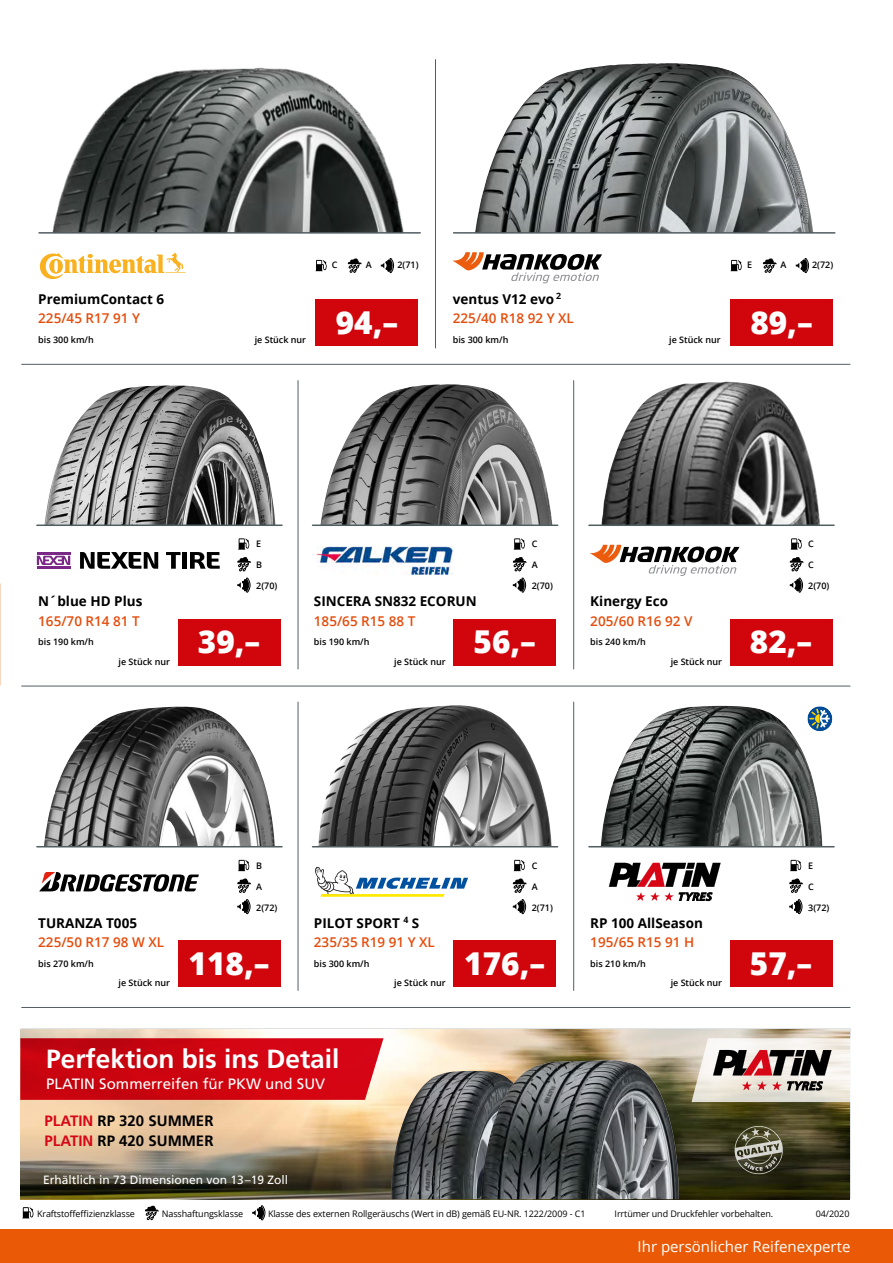
<style>
.page{position:relative;width:893px;height:1263px;background:#fff}
.page>*{position:absolute;margin:0;border:0;box-sizing:border-box;transform-origin:0 0}
.t1{font:800 31.5px "Open Sans";color:#fff}
.t2{font:700 26.25px "Frutiger LT Com";color:#fff}
.t3{font:700 15px/19.6px "Frutiger LT Com";color:#000}
.t4{font:15px "Frutiger LT Com";color:#fff}
.t5{font:15px "Open Sans";color:#fff}
.t6{font:600 13.5px/19.5px "Open Sans";color:#e54b0a}
.t7{font:700 13.5px "Open Sans";color:#000}
.t8{font:12px "Frutiger LT Com";color:#fff}
.t9{font:600 9px "Open Sans";color:#000}
.t10{font:9px "Open Sans";letter-spacing:-.01em;color:#000}
.s1{font-weight:700;color:#000}
.s2{color:#d60617}
</style>
<div class="page">
<div style="left:0;top:1229px;width:893px;height:34px;background:#ea5a06"></div>
<svg style="left:145px;top:1206px;width:14px;height:14px"></svg>
<svg style="left:22px;top:1207px;width:12px;height:11px"></svg>
<svg style="left:252px;top:1205px;width:13px;height:15px"></svg>
<hr style="left:22px;top:364px;width:828px;height:1px;background:#525d62">
<hr style="left:22px;top:686px;width:828px;height:1px;background:#525d62">
<hr style="left:22px;top:1007px;width:828px;height:1px;background:#525d62">
<hr style="left:435px;top:60px;width:1px;height:288px;background:#525d62">
<img style="left:475px;top:63px;width:338px;height:169px">
<hr style="left:454px;top:232px;width:381px;height:2px;background:#525d62">
<img style="left:44px;top:707px;width:231px;height:139px">
<hr style="left:37px;top:846px;width:245px;height:1px;background:#525d62">
<svg style="left:39px;top:872px;width:160px;height:20px"></svg>
<div style="left:178px;top:940px;width:102px;height:47px;background:#d1050c"></div>
<hr style="left:298px;top:702px;width:1px;height:288px;background:#525d62">
<img style="left:45px;top:385px;width:230px;height:139px">
<hr style="left:37px;top:524px;width:245px;height:2px;background:#525d62">
<div style="left:182px;top:552px;width:5px;height:17px;background:#000"></div>
<svg style="left:190px;top:552px;width:30px;height:17px"></svg>
<svg style="left:166px;top:552px;width:14px;height:17px"></svg>
<svg style="left:80px;top:552px;width:78px;height:17px"></svg>
<hr style="left:37px;top:552px;width:33px;height:2px;background:#7a2a86">
<hr style="left:37px;top:567px;width:33px;height:2px;background:#7a2a86">
<svg style="left:37px;top:556px;width:33px;height:9px"></svg>
<div style="left:178px;top:619px;width:102px;height:47px;background:#d1050c"></div>
<hr style="left:298px;top:381px;width:1px;height:288px;background:#525d62">
<img style="left:318px;top:705px;width:234px;height:141px">
<hr style="left:313px;top:846px;width:245px;height:1px;background:#525d62">
<svg style="left:315px;top:867px;width:153px;height:30px"></svg>
<div style="left:454px;top:940px;width:102px;height:47px;background:#d1050c"></div>
<hr style="left:573px;top:702px;width:1px;height:288px;background:#525d62">
<img style="left:320px;top:384px;width:232px;height:140px">
<hr style="left:313px;top:524px;width:245px;height:2px;background:#525d62">
<img style="left:316px;top:546px;width:136px;height:28px">
<div style="left:454px;top:619px;width:102px;height:47px;background:#d1050c"></div>
<hr style="left:573px;top:381px;width:1px;height:288px;background:#525d62">
<img style="left:601px;top:706px;width:221px;height:140px">
<hr style="left:589px;top:846px;width:245px;height:1px;background:#525d62">
<svg style="left:609px;top:863px;width:112px;height:38px"></svg>
<div style="left:730px;top:940px;width:102px;height:47px;background:#d1050c"></div>
<img style="left:601px;top:382px;width:219px;height:142px">
<hr style="left:589px;top:524px;width:245px;height:2px;background:#525d62">
<svg style="left:590px;top:545px;width:149px;height:31px"></svg>
<div style="left:730px;top:619px;width:102px;height:47px;background:#d1050c"></div>
<svg style="left:453px;top:252px;width:149px;height:31px"></svg>
<div style="left:730px;top:299px;width:103px;height:47px;background:#d1050c"></div>
<img style="left:38px;top:67px;width:383px;height:166px">
<hr style="left:39px;top:232px;width:381px;height:2px;background:#525d62">
<svg style="left:40px;top:253px;width:145px;height:26px"></svg>
<div style="left:316px;top:299px;width:102px;height:47px;background:#d1050c"></div>
<svg style="left:807px;top:706px;width:25px;height:25px"></svg>
<img style="left:20px;top:1029px;width:830px;height:95px">
<img style="left:20px;top:1124px;width:830px;height:75px">
<img style="left:391px;top:1071px;width:90px;height:128px">
<img style="left:481px;top:1060px;width:198px;height:139px">
<svg style="left:733px;top:1124px;width:52px;height:52px;background:#62614d"></svg>
<svg style="left:691px;top:1038px;width:160px;height:64px"></svg>
<svg style="left:20px;top:1038px;width:363px;height:62px;background:#ce0b17"></svg>
<svg style="left:348px;top:258px;width:14px;height:15px"></svg>
<svg style="left:315px;top:260px;width:12px;height:11px"></svg>
<svg style="left:381px;top:258px;width:13px;height:15px"></svg>
<svg style="left:763px;top:258px;width:14px;height:15px"></svg>
<svg style="left:730px;top:260px;width:12px;height:11px"></svg>
<svg style="left:796px;top:258px;width:13px;height:15px"></svg>
<svg style="left:238px;top:538px;width:12px;height:12px"></svg>
<svg style="left:237px;top:557px;width:14px;height:35px"></svg>
<svg style="left:514px;top:538px;width:11px;height:12px"></svg>
<svg style="left:513px;top:557px;width:14px;height:35px"></svg>
<svg style="left:791px;top:538px;width:11px;height:12px"></svg>
<svg style="left:790px;top:557px;width:14px;height:35px"></svg>
<svg style="left:237px;top:878px;width:14px;height:15px"></svg>
<svg style="left:238px;top:860px;width:12px;height:11px"></svg>
<svg style="left:237px;top:899px;width:13px;height:15px"></svg>
<svg style="left:513px;top:878px;width:14px;height:15px"></svg>
<svg style="left:514px;top:860px;width:11px;height:11px"></svg>
<svg style="left:513px;top:899px;width:13px;height:15px"></svg>
<svg style="left:789px;top:878px;width:14px;height:15px"></svg>
<svg style="left:790px;top:860px;width:12px;height:11px"></svg>
<svg style="left:789px;top:899px;width:13px;height:15px"></svg>
<h3 class="t7" style="left:38px;top:289px;width:127px">PremiumContact 6</h3>
<h3 class="t6" style="left:38px;top:308px;width:103px">225/45 R17 91 Y</h3>
<p class="t9" style="left:38px;top:333px;width:57px">bis 300 km/h</p>
<p class="t9" style="left:255px;top:333px;width:53px">je Stück nur</p>
<p class="t9" style="left:332px;top:259px;width:7px">C</p>
<p class="t9" style="left:366px;top:259px;width:7px">A</p>
<p class="t9" style="left:397px;top:259px;width:23px">2(71)</p>
<h1 class="t1" style="left:336px;top:298px;width:64px">94,–</h1>
<h3 class="t6" style="left:453px;top:289px;width:123px"><span class="s1">ventus V12 evo</span> <sup>2<br></sup>225/40 R18 92 Y XL</h3>
<p class="t9" style="left:453px;top:333px;width:57px">bis 300 km/h</p>
<p class="t9" style="left:669px;top:333px;width:53px">je Stück nur</p>
<p class="t9" style="left:747px;top:259px;width:7px">E</p>
<p class="t9" style="left:780px;top:259px;width:7px">A</p>
<p class="t9" style="left:812px;top:259px;width:23px">2(72)</p>
<h1 class="t1" style="left:750px;top:298px;width:64px">89,–</h1>
<h3 class="t7" style="left:38px;top:592px;width:106px">N´blue HD Plus</h3>
<h3 class="t6" style="left:38px;top:611px;width:103px">165/70 R14 81 T</h3>
<p class="t9" style="left:38px;top:636px;width:57px">bis 190 km/h</p>
<p class="t9" style="left:119px;top:655px;width:53px">je Stück nur</p>
<p class="t9" style="left:256px;top:538px;width:7px">E</p>
<p class="t9" style="left:256px;top:559px;width:7px">B</p>
<p class="t9" style="left:256px;top:580px;width:23px">2(70)</p>
<h1 class="t1" style="left:198px;top:618px;width:64px">39,–</h1>
<p class="t9" style="left:532px;top:538px;width:7px">C</p>
<p class="t9" style="left:532px;top:559px;width:7px">A</p>
<p class="t9" style="left:532px;top:580px;width:23px">2(70)</p>
<h3 class="t7" style="left:314px;top:592px;width:164px">SINCERA SN832 ECORUN</h3>
<h3 class="t6" style="left:314px;top:611px;width:103px">185/65 R15 88 T</h3>
<p class="t9" style="left:314px;top:636px;width:57px">bis 190 km/h</p>
<p class="t9" style="left:394px;top:655px;width:53px">je Stück nur</p>
<h1 class="t1" style="left:474px;top:618px;width:64px">56,–</h1>
<h3 class="t7" style="left:590px;top:592px;width:79px">Kinergy Eco</h3>
<h3 class="t6" style="left:590px;top:611px;width:104px">205/60 R16 92 V</h3>
<p class="t9" style="left:590px;top:636px;width:57px">bis 240 km/h</p>
<p class="t9" style="left:671px;top:655px;width:53px">je Stück nur</p>
<p class="t9" style="left:808px;top:538px;width:7px">C</p>
<p class="t9" style="left:808px;top:559px;width:7px">C</p>
<p class="t9" style="left:808px;top:580px;width:23px">2(70)</p>
<h1 class="t1" style="left:750px;top:618px;width:64px">82,–</h1>
<h3 class="t7" style="left:38px;top:913px;width:100px">TURANZA T005</h3>
<h3 class="t6" style="left:38px;top:932px;width:127px">225/50 R17 98 W XL</h3>
<p class="t9" style="left:38px;top:957px;width:57px">bis 270 km/h</p>
<p class="t9" style="left:119px;top:977px;width:53px">je Stück nur</p>
<p class="t9" style="left:256px;top:859px;width:7px">B</p>
<p class="t9" style="left:256px;top:880px;width:7px">A</p>
<p class="t9" style="left:256px;top:901px;width:23px">2(72)</p>
<h1 class="t1" style="left:189px;top:939px;width:82px">118,–</h1>
<h3 class="t6" style="left:314px;top:913px;width:123px"><span class="s1">PILOT SPORT</span> <sup>4</sup> <span class="s1">S<br></span>235/35 R19 91 Y XL</h3>
<p class="t9" style="left:314px;top:957px;width:57px">bis 300 km/h</p>
<p class="t9" style="left:394px;top:977px;width:53px">je Stück nur</p>
<p class="t9" style="left:532px;top:859px;width:7px">C</p>
<p class="t9" style="left:532px;top:880px;width:7px">A</p>
<p class="t9" style="left:532px;top:901px;width:23px">2(71)</p>
<h1 class="t1" style="left:464px;top:939px;width:82px">176,–</h1>
<h2 class="t2" style="left:46px;top:1044px;width:295px">Perfektion bis ins Detail</h2>
<h3 class="t4" style="left:46px;top:1075px;width:280px">PLATIN Sommerreifen für PKW und SUV</h3>
<h3 class="t3" style="left:45px;top:1111px;width:170px"><span class="s2">PLATIN</span> RP 320 SUMMER<br><span class="s2">PLATIN</span> RP 420 SUMMER</h3>
<h3 class="t8" style="left:43px;top:1173px;width:247px">Erhältlich in 73 Dimensionen von 13 –19 Zoll</h3>
<h3 class="t7" style="left:590px;top:913px;width:114px">RP 100 AllSeason</h3>
<h3 class="t6" style="left:590px;top:932px;width:105px">195/65 R15 91 H</h3>
<p class="t9" style="left:590px;top:957px;width:57px">bis 210 km/h</p>
<p class="t9" style="left:671px;top:977px;width:53px">je Stück nur</p>
<p class="t9" style="left:808px;top:859px;width:7px">E</p>
<p class="t9" style="left:808px;top:880px;width:7px">C</p>
<p class="t9" style="left:808px;top:901px;width:23px">3(72)</p>
<h1 class="t1" style="left:750px;top:939px;width:64px">57,–</h1>
<p class="t10" style="left:37px;top:1207px;width:99px">Kraftstoffeffizienzklasse</p>
<p class="t10" style="left:162px;top:1207px;width:83px">Nasshaftungsklasse</p>
<p class="t10" style="left:268px;top:1207px;width:319px">Klasse des externen Rollgeräuschs (Wert in dB) gemäß EU-NR. 1222/2009 - C1</p>
<p class="t10" style="left:615px;top:1207px;width:160px">Irrtümer und Druckfehler vorbehalten.</p>
<p class="t10" style="left:816px;top:1207px;width:35px">04/2020</p>
<h3 class="t5" style="left:638px;top:1236px;width:214px">Ihr persönlicher Reifenexperte</h3>
</div>
